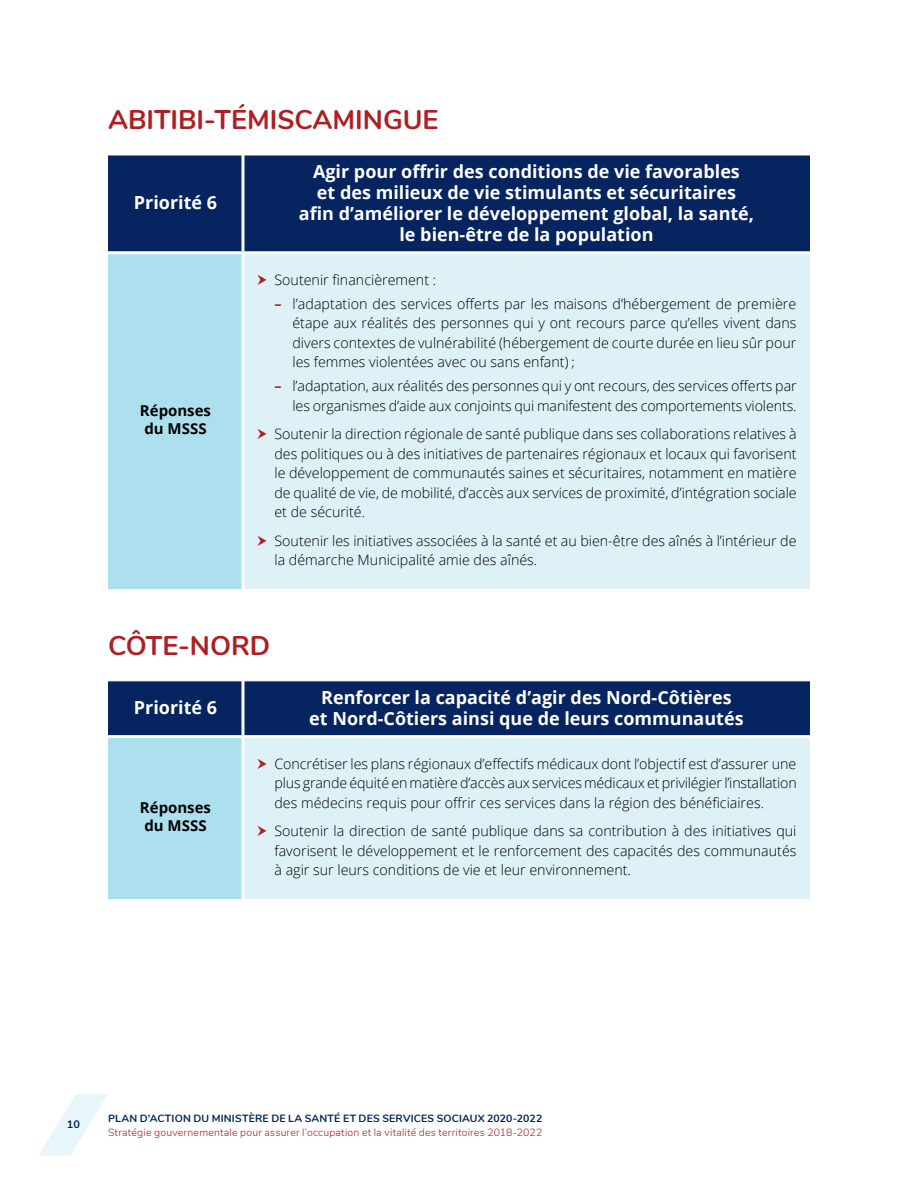
<style>
.page{position:relative;width:918px;height:1188px;background:#fff}
.page>*{position:absolute;margin:0;border:0;box-sizing:border-box;transform-origin:0 0}
.t1{font:700 27px "Nunito";color:#ac1f23}
.TH{font:700 18px/21px "Open Sans";color:#fff;text-align:center}
.TD_-_colonne_gauche{font:700 15px/18px "Open Sans";color:#000;text-align:center}
.t2{font:300 14.25px/19.5px "Open Sans";color:#000;text-align:justify}
.t3{font:700 10.8px "Nunito";color:#052460}
.t4{font:300 10.5px "Nunito";letter-spacing:.02em;color:#ac1f23}
.t5{font:700 10.5px "Nunito";letter-spacing:.015em;color:#052460}
.s1{font-weight:700;color:#ac1f23}
</style>
<div class="page">
<svg style="left:39px;top:1094px;width:69px;height:62px"></svg>
<div style="left:108px;top:156px;width:702px;height:95px;background:#052460"></div>
<div style="left:108px;top:253px;width:135px;height:336px;background:#ade0ee"></div>
<div style="left:243px;top:253px;width:567px;height:336px;background:#ddf1f7"></div>
<hr style="left:242px;top:155px;width:2px;height:96px;background:#fff">
<hr style="left:108px;top:251px;width:135px;height:3px;background:#fff">
<hr style="left:243px;top:251px;width:567px;height:3px;background:#fff">
<hr style="left:242px;top:254px;width:2px;height:335px;background:#fff">
<div style="left:108px;top:682px;width:702px;height:53px;background:#052460"></div>
<div style="left:108px;top:737px;width:135px;height:162px;background:#ade0ee"></div>
<div style="left:243px;top:737px;width:567px;height:162px;background:#ddf1f7"></div>
<hr style="left:242px;top:681px;width:2px;height:54px;background:#fff">
<hr style="left:108px;top:735px;width:135px;height:3px;background:#fff">
<hr style="left:243px;top:735px;width:567px;height:3px;background:#fff">
<hr style="left:242px;top:738px;width:2px;height:161px;background:#fff">
<h3 class="t1" style="left:108px;top:100px;width:332px">ABITIBI-TÉMISCAMINGUE</h3>
<p class="TH" style="left:134px;top:192px;width:85px">Priorité 6</p>
<p class="TD_-_colonne_gauche" style="left:140px;top:401px;width:73px">Réponses du MSSS</p>
<p class="TH" style="left:299px;top:160px;width:457px">Agir pour offrir des conditions de vie favorables<br>et des milieux de vie stimulants et sécuritaires afin d’améliorer le développement global, la santé, le bien-être de la population</p>
<p class="t2" style="left:274px;top:269px;width:163px">Soutenir financièrement :</p>
<p class="t2" style="left:292px;top:293px;width:506px;text-indent:-18px"><span class="s1">–</span> l’adaptation des services offerts par les maisons d’hébergement de première étape aux réalités des personnes qui y ont recours parce qu’elles vivent dans divers contextes de vulnérabilité (hébergement de courte durée en lieu sûr pour les femmes violentées avec ou sans enfant) ;</p>
<p class="t2" style="left:274px;top:376px;width:524px;text-align:right"><span class="s1">–</span> l’adaptation, aux réalités des personnes qui y ont recours, des services offerts par les organismes d’aide aux conjoints qui manifestent des comportements violents.</p>
<p class="t2" style="left:274px;top:424px;width:524px">Soutenir la direction régionale de santé publique dans ses collaborations relatives à des politiques ou à des initiatives de partenaires régionaux et locaux qui favorisent le développement de communautés saines et sécuritaires, notamment en matière de qualité de vie, de mobilité, d’accès aux services de proximité, d’intégration sociale et de sécurité.</p>
<p class="t2" style="left:274px;top:530px;width:523px">Soutenir les initiatives associées à la santé et au bien-être des aînés à l’intérieur de la démarche Municipalité amie des aînés.</p>
<h3 class="t1" style="left:108px;top:626px;width:164px">CÔTE-NORD</h3>
<p class="TH" style="left:134px;top:697px;width:85px">Priorité 6</p>
<p class="TH" style="left:309px;top:686px;width:436px">Renforcer la capacité d’agir des Nord-Côtières<br>et Nord-Côtiers ainsi que de leurs communautés</p>
<p class="TD_-_colonne_gauche" style="left:140px;top:798px;width:73px">Réponses du MSSS</p>
<p class="t2" style="left:274px;top:753px;width:524px">Concrétiser les plans régionaux d’effectifs médicaux dont l’objectif est d’assurer une plus grande équité en matière d’accès aux services médicaux et privilégier l’installation des médecins requis pour offrir ces services dans la région des bénéficiaires.</p>
<p class="t2" style="left:274px;top:821px;width:524px">Soutenir la direction de santé publique dans sa contribution à des initiatives qui favorisent le développement et le renforcement des capacités des communautés à agir sur leurs conditions de vie et leur environnement.</p>
<p class="t3" style="left:67px;top:1117px;width:15px">10</p>
<p class="t5" style="left:108px;top:1111px;width:436px">PLAN D’ACTION DU MINISTÈRE DE LA SANTÉ ET DES SERVICES SOCIAUX 2020-2022</p>
<p class="t4" style="left:108px;top:1124px;width:436px">Stratégie gouvernementale pour assurer l’occupation et la vitalité des territoires 2018-2022</p>
</div>
